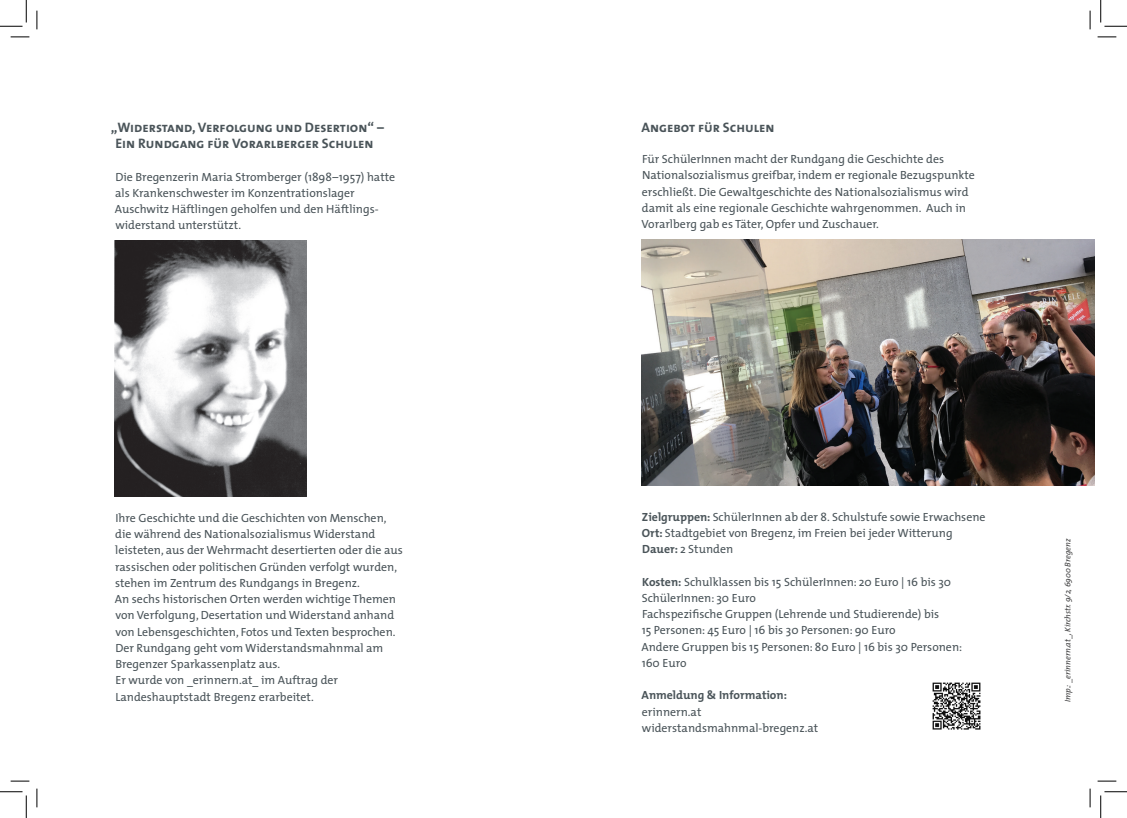
<style>
.page{position:relative;width:1127px;height:818px;background:#fff}
.page>*{position:absolute;margin:0;border:0;box-sizing:border-box;transform-origin:0 0}
._02_Quote{font:13.75px "The Mix Bold Caps";color:#4a5459}
._02_Quote-2{font:11.88px/16.2px "The Mix";color:#4a5459}
._02_Quote-3{font:700 11.88px "The Mix";color:#4a5459}
._02_Quote-4{font:italic 8.12px "The Mix";color:#3e3e3f}
.s1{font-weight:700}
</style>
<div class="page">
<img style="left:641px;top:239px;width:452px;height:246px">
<img style="left:115px;top:241px;width:192px;height:255px">
<img style="left:932px;top:682px;width:49px;height:48px">
<svg style="left:11px;top:36px;width:18px;height:2px"></svg>
<svg style="left:1097px;top:36px;width:18px;height:2px"></svg>
<svg style="left:11px;top:780px;width:18px;height:2px"></svg>
<svg style="left:1097px;top:780px;width:18px;height:2px"></svg>
<svg style="left:36px;top:11px;width:2px;height:18px"></svg>
<svg style="left:36px;top:788px;width:2px;height:19px"></svg>
<svg style="left:1089px;top:11px;width:1px;height:18px"></svg>
<svg style="left:1089px;top:788px;width:1px;height:19px"></svg>
<svg style="left:0;top:0;width:27px;height:27px"></svg>
<svg style="left:0;top:791px;width:27px;height:27px"></svg>
<svg style="left:1100px;top:0;width:26px;height:27px"></svg>
<svg style="left:1100px;top:791px;width:26px;height:27px"></svg>
<p class="_02_Quote" style="left:111px;top:116px;width:274px">„Widerstand, Verfolgung und Desertion“ –</p>
<p class="_02_Quote" style="left:115px;top:132px;width:259px">Ein Rundgang für Vorarlberger Schulen</p>
<p class="_02_Quote-2" style="left:115px;top:168px;width:281px">Die Bregenzerin Maria Stromberger (1898–1957) hatte als Krankenschwester im Konzentrationslager</p>
<p class="_02_Quote-2" style="left:115px;top:201px;width:265px">Auschwitz Häftlingen geholfen und den Häftlings-</p>
<p class="_02_Quote-2" style="left:115px;top:217px;width:127px">widerstand unterstützt.</p>
<p class="_02_Quote-2" style="left:115px;top:509px;width:272px">Ihre Geschichte und die Geschichten von Menschen,</p>
<p class="_02_Quote-2" style="left:115px;top:526px;width:261px">die während des Nationalsozialismus Widerstand</p>
<p class="_02_Quote-2" style="left:115px;top:542px;width:289px">leisteten, aus der Wehrmacht desertierten oder die aus rassischen oder politischen Gründen verfolgt wurden,</p>
<p class="_02_Quote-2" style="left:115px;top:574px;width:246px">stehen im Zentrum des Rundgangs in Bregenz.</p>
<p class="_02_Quote-2" style="left:115px;top:591px;width:282px">An sechs historischen Orten werden wichtige Themen von Verfolgung, Desertation und Widerstand anhand von Lebensgeschichten, Fotos und Texten besprochen.</p>
<p class="_02_Quote-2" style="left:115px;top:639px;width:269px">Der Rundgang geht vom Widerstandsmahnmal am<br>Bregenzer Sparkassenplatz aus.</p>
<p class="_02_Quote-2" style="left:115px;top:672px;width:224px">Er wurde von _erinnern.at_ im Auftrag der</p>
<p class="_02_Quote-2" style="left:115px;top:688px;width:200px">Landeshauptstadt Bregenz erarbeitet.</p>
<p class="_02_Quote" style="left:641px;top:116px;width:135px">Angebot für Schulen</p>
<p class="_02_Quote-2" style="left:642px;top:151px;width:303px">Für SchülerInnen macht der Rundgang die Geschichte des</p>
<p class="_02_Quote-2" style="left:642px;top:167px;width:334px">Nationalsozialismus greifbar, indem er regionale Bezugspunkte</p>
<p class="_02_Quote-2" style="left:641px;top:183px;width:328px">erschließt. Die Gewaltgeschichte des Nationalsozialismus wird damit als eine regionale Geschichte wahrgenommen. Auch in<br>Vorarlberg gab es Täter, Opfer und Zuschauer.</p>
<p class="_02_Quote-2" style="left:641px;top:508px;width:345px"><span class="s1">Zielgruppen:</span> SchülerInnen ab der 8. Schulstufe sowie Erwachsene</p>
<p class="_02_Quote-2" style="left:641px;top:524px;width:312px"><span class="s1">Ort:</span> Stadtgebiet von Bregenz, im Freien bei jeder Witterung</p>
<p class="_02_Quote-2" style="left:642px;top:541px;width:92px"><span class="s1">Dauer:</span> 2 Stunden</p>
<p class="_02_Quote-2" style="left:642px;top:573px;width:310px"><span class="s1">Kosten:</span> Schulklassen bis 15 SchülerInnen: 20 Euro | 16 bis 30</p>
<p class="_02_Quote-2" style="left:641px;top:589px;width:116px">SchülerInnen: 30 Euro</p>
<p class="_02_Quote-2" style="left:642px;top:606px;width:299px">Fachspezifische Gruppen (Lehrende und Studierende) bis</p>
<p class="_02_Quote-2" style="left:641px;top:622px;width:255px">15 Personen: 45 Euro | 16 bis 30 Personen: 90 Euro</p>
<p class="_02_Quote-2" style="left:641px;top:638px;width:322px">Andere Gruppen bis 15 Personen: 80 Euro | 16 bis 30 Personen:</p>
<p class="_02_Quote-2" style="left:641px;top:654px;width:46px">160 Euro</p>
<p class="_02_Quote-3" style="left:641px;top:685px;width:147px">Anmeldung &amp; Information:</p>
<p class="_02_Quote-2" style="left:641px;top:703px;width:61px">erinnern.at</p>
<p class="_02_Quote-2" style="left:641px;top:719px;width:178px">widerstandsmahnmal-bregenz.at</p>
<p class="_02_Quote-4" style="left:1060px;top:702px;width:165px;rotate:-90deg">Imp.: _erinnern.at_, Kirchstr. 9/2, 6900 Bregenz</p>
</div>
